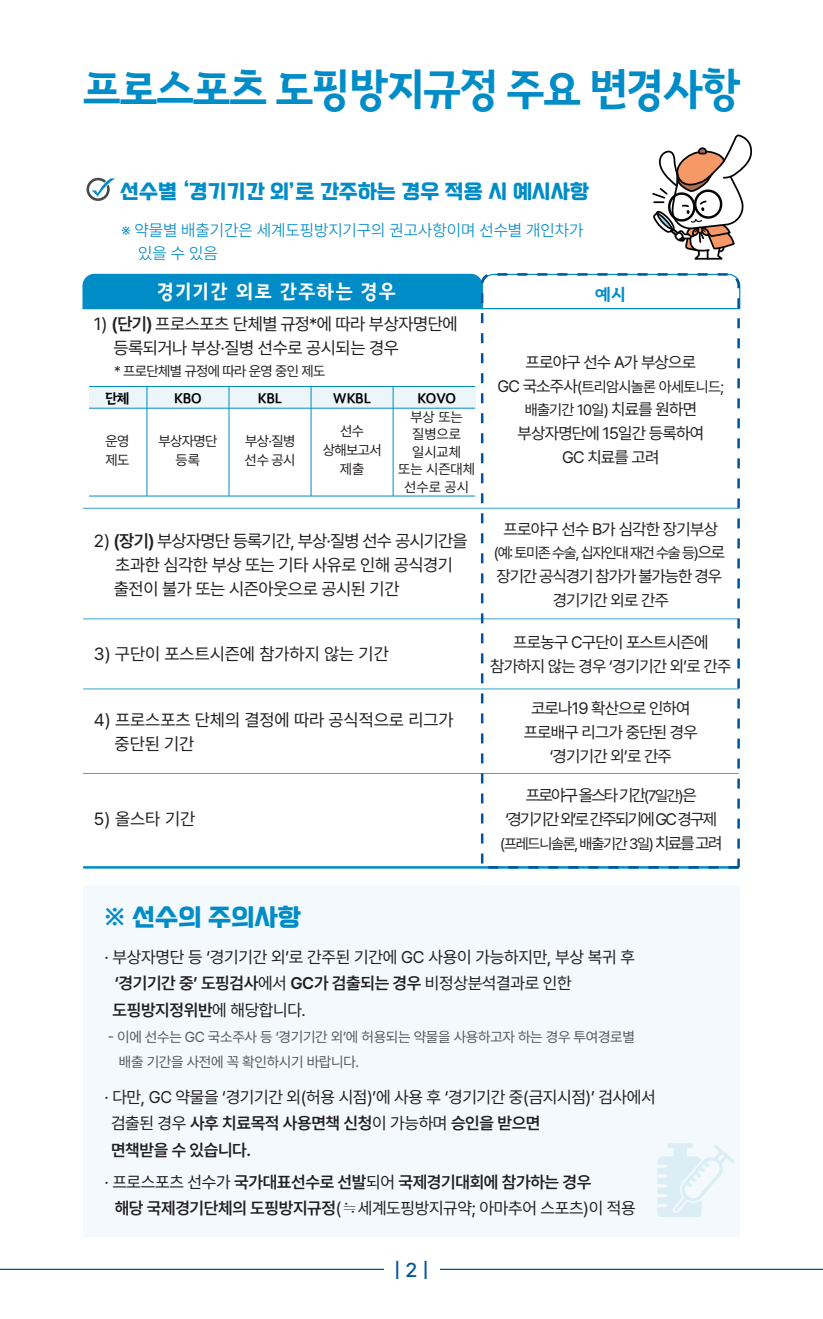
<style>
.page{position:relative;width:823px;height:1319px;background:#fff}
.page>*{position:absolute;margin:0;border:0;box-sizing:border-box;transform-origin:0 0}
.t1{font:42.5px "Gimpo Title";letter-spacing:-.04em;color:#008cc7}
.t2{font:23px "Rix Seoul Station B";color:#008cc7}
.t3{font:500 20px "Pretendard";color:#01549a}
.t4{font:19px "Rix Seoul Station B";color:#008cc7}
.t5{font:19px "Gimpo Title";letter-spacing:.065em;color:#fff}
.t6{font:17.5px/24px "Pretendard";letter-spacing:-.025em;color:#231f20}
.t7{font:17.5px/24px "Pretendard";letter-spacing:-.005em;color:#231f20}
.t8{font:16.75px/26.8px "Pretendard";letter-spacing:-.015em;color:#231f20}
.t9{font:600 16.75px/26.8px "Pretendard";letter-spacing:-.02em;color:#231f20}
.t10{font:16.5px/24px "Pretendard";letter-spacing:-.045em;color:#231f20;text-align:center}
.t11{font:300 16.5px/23.8px "Pretendard";color:#008cc7}
.t12{font:16.5px/24px "Pretendard";letter-spacing:-.105em;color:#231f20;text-align:center}
.t13{font:16.5px/23.8px "Pretendard";letter-spacing:-.065em;color:#231f20;text-align:center}
.t14{font:16.25px "Gimpo Title";color:#008cc7}
.t15{font:15px "Pretendard";letter-spacing:-.085em;color:#231f20}
.t16{font:15px/24px "Pretendard";letter-spacing:-.045em;color:#231f20;text-align:center}
.t17{font:14.5px/25px "Pretendard";letter-spacing:-.02em;color:#57585a}
.t18{font:14.25px/19px "Pretendard";letter-spacing:-.04em;color:#231f20}
.t19{font:14.25px/17.5px "Pretendard";letter-spacing:-.005em;color:#231f20;text-align:center}
.t20{font:13.25px "Gimpo Title";letter-spacing:-.025em;color:#000001}
.s1{font-weight:600}
.s2{font-size:16.5px}
.s3{font-size:15px}
.s4{font-weight:400}
.s5{font-family:"Adobe Myungjo Std";font-weight:500}
</style>
<div class="page">
<hr style="left:0;top:1268px;width:822px;height:1px;background:#01549a">
<div style="left:383px;top:1250px;width:56px;height:39px;background:#fff"></div>
<svg style="left:86px;top:178px;width:29px;height:23px"></svg>
<div style="left:89px;top:386px;width:386px;height:22px;background:#ebf5fa"></div>
<div style="left:82px;top:273px;width:397px;height:37px;background:#008cc7"></div>
<hr style="left:89px;top:495px;width:386px;height:1px;background:#008cc7">
<hr style="left:83px;top:507px;width:655px;height:1px;background:#008cc7">
<hr style="left:83px;top:618px;width:655px;height:1px;background:#008cc7">
<hr style="left:83px;top:772px;width:655px;height:1px;background:#008cc7">
<hr style="left:83px;top:688px;width:655px;height:1px;background:#008cc7">
<hr style="left:83px;top:866px;width:655px;height:2px;background:#008cc7">
<hr style="left:146px;top:386px;width:1px;height:110px;background:#008cc7">
<hr style="left:228px;top:386px;width:1px;height:110px;background:#008cc7">
<hr style="left:310px;top:386px;width:1px;height:110px;background:#008cc7">
<hr style="left:392px;top:386px;width:1px;height:110px;background:#008cc7">
<hr style="left:89px;top:386px;width:386px;height:1px;background:#008cc7">
<hr style="left:89px;top:408px;width:386px;height:1px;background:#008cc7">
<svg style="left:479px;top:273px;width:261px;height:596px"></svg>
<div style="left:83px;top:885px;width:656px;height:351px;background:#f3f9fc"></div>
<svg style="left:657px;top:1143px;width:77px;height:73px"></svg>
<svg style="left:652px;top:134px;width:101px;height:126px"></svg>
<h1 class="t1" style="left:83px;top:64px;width:659px">프로스포츠 도핑방지규정 주요 변경사항</h1>
<p class="t4" style="left:120px;top:180px;width:469px">선수별 ‘경기기간 외’로 간주하는 경우 적용 시 예시사항</p>
<p class="t11" style="left:138px;top:217px;width:446px;text-indent:-17px">※ 약물별 배출기간은 세계도핑방지기구의 권고사항이며 선수별 개인차가 있을 수 있음</p>
<p class="t5" style="left:157px;top:280px;width:240px">경기기간 외로 간주하는 경우</p>
<p class="t6" style="left:113px;top:311px;width:345px;text-indent:-19px">1) <span class="s1">(단기)</span> 프로스포츠 단체별 규정*에 따라 부상자명단에 등록되거나 부상·질병 선수로 공시되는 경우</p>
<p class="t18" style="left:114px;top:361px;width:213px">* 프로단체별 규정에 따라 운영 중인 제도</p>
<p class="t20" style="left:105px;top:390px;width:26px">단체</p>
<p class="t20" style="left:174px;top:390px;width:29px">KBO</p>
<p class="t20" style="left:258px;top:390px;width:26px">KBL</p>
<p class="t20" style="left:333px;top:390px;width:39px">WKBL</p>
<p class="t20" style="left:417px;top:390px;width:40px">KOVO</p>
<p class="t18" style="left:105px;top:430px;width:25px">운영 제도</p>
<p class="t18" style="left:322px;top:421px;width:60px;text-align:center">선수 상해보고서 제출</p>
<p class="t19" style="left:398px;top:407px;width:78px">부상 또는 질병으로 일시교체 또는 시즌대체 선수로 공시</p>
<p class="t18" style="left:158px;top:430px;width:60px;text-align:center">부상자명단 등록</p>
<p class="t18" style="left:244px;top:430px;width:52px">부상·질병 선수 공시</p>
<p class="t6" style="left:114px;top:528px;width:355px;text-indent:-20px">2) <span class="s1">(장기)</span> 부상자명단 등록기간, 부상·질병 선수 공시기간을 초과한 심각한 부상 또는 기타 사유로 인해 공식경기 출전이 불가 또는 시즌아웃으로 공시된 기간</p>
<p class="t7" style="left:94px;top:641px;width:296px">3) 구단이 포스트시즌에 참가하지 않는 기간</p>
<p class="t7" style="left:114px;top:707px;width:340px;text-indent:-21px">4) 프로스포츠 단체의 결정에 따라 공식적으로 리그가 중단된 기간</p>
<p class="t6" style="left:94px;top:806px;width:103px">5) 올스타 기간</p>
<p class="t14" style="left:594px;top:284px;width:32px">예시</p>
<p class="t10" style="left:525px;top:349px;width:172px">프로야구 선수 A가 부상으로</p>
<p class="t16" style="left:497px;top:374px;width:228px"><span class="s2">GC 국소주사</span>(트리암시놀론 아세토니드; 배출기간 10일) <span class="s2">치료를 원하면</span></p>
<p class="t10" style="left:517px;top:421px;width:188px">부상자명단에 15일간 등록하여<br>GC 치료를 고려</p>
<p class="t10" style="left:503px;top:516px;width:216px">프로야구 선수 B가 심각한 장기부상</p>
<p class="t15" style="left:493px;top:542px;width:233px">(예: 토미존 수술, 십자인대 재건 수술 등)<span class="s2">으로</span></p>
<p class="t13" style="left:496px;top:564px;width:227px">장기간 공식경기 참가가 불가능한 경우 경기기간 외로 간주</p>
<p class="t10" style="left:490px;top:629px;width:243px">프로농구 C구단이 포스트시즌에 참가하지 않는 경우 ‘경기기간 외’로 간주</p>
<p class="t10" style="left:523px;top:695px;width:175px">코로나19 확산으로 인하여 프로배구 리그가 중단된 경우 ‘경기기간 외’로 간주</p>
<p class="t12" style="left:505px;top:782px;width:213px">프로야구 올스타 기간<span class="s3">(7일간)</span>은 ‘경기기간 외’로 간주되기에 GC 경구제</p>
<p class="t15" style="left:500px;top:832px;width:223px">(프레드니솔론, 배출기간 3일) <span class="s2">치료를 고려</span></p>
<h2 class="t2" style="left:104px;top:903px;width:197px">※ 선수의 주의사항</h2>
<p class="t8" style="left:112px;top:942px;width:523px;text-indent:-8px">· 부상자명단 등 ‘경기기간 외’로 간주된 기간에 GC 사용이 가능하지만, 부상 복귀 후 <span class="s1">‘경기기간 중’ 도핑검사</span>에서 <span class="s1">GC가 검출되는 경우</span> 비정상분석결과로 인한 <span class="s1">도핑방지정위반</span>에 해당합니다.</p>
<p class="t17" style="left:119px;top:1024px;width:517px;text-indent:-11px">- 이에 선수는 GC 국소주사 등 ‘경기기간 외’에 허용되는 약물을 사용하고자 하는 경우 투여경로별 배출 기간을 사전에 꼭 확인하시기 바랍니다.</p>
<p class="t8" style="left:111px;top:1082px;width:546px;text-indent:-6px">· 다만, GC 약물을 ‘경기기간 외(허용 시점)’에 사용 후 ‘경기기간 중(금지시점)’ 검사에서 검출된 경우 <span class="s1">사후 치료목적 사용면책 신청</span>이 가능하며 <span class="s1">승인을 받으면<br>면책받을 수 있습니다.</span></p>
<p class="t9" style="left:115px;top:1167px;width:522px;text-indent:-10px"><span class="s4">· 프로스포츠 선수가</span> 국가대표선수로 선발<span class="s4">되어</span> 국제경기대회에 참가하는 경우<br>해당 국제경기단체의 도핑방지규정<span class="s4">(</span><span class="s5">≒</span><span class="s4">세계도핑방지규약; 아마추어 스포츠)이 적용</span></p>
<p class="t3" style="left:394px;top:1255px;width:36px">| 2 |</p>
</div>
